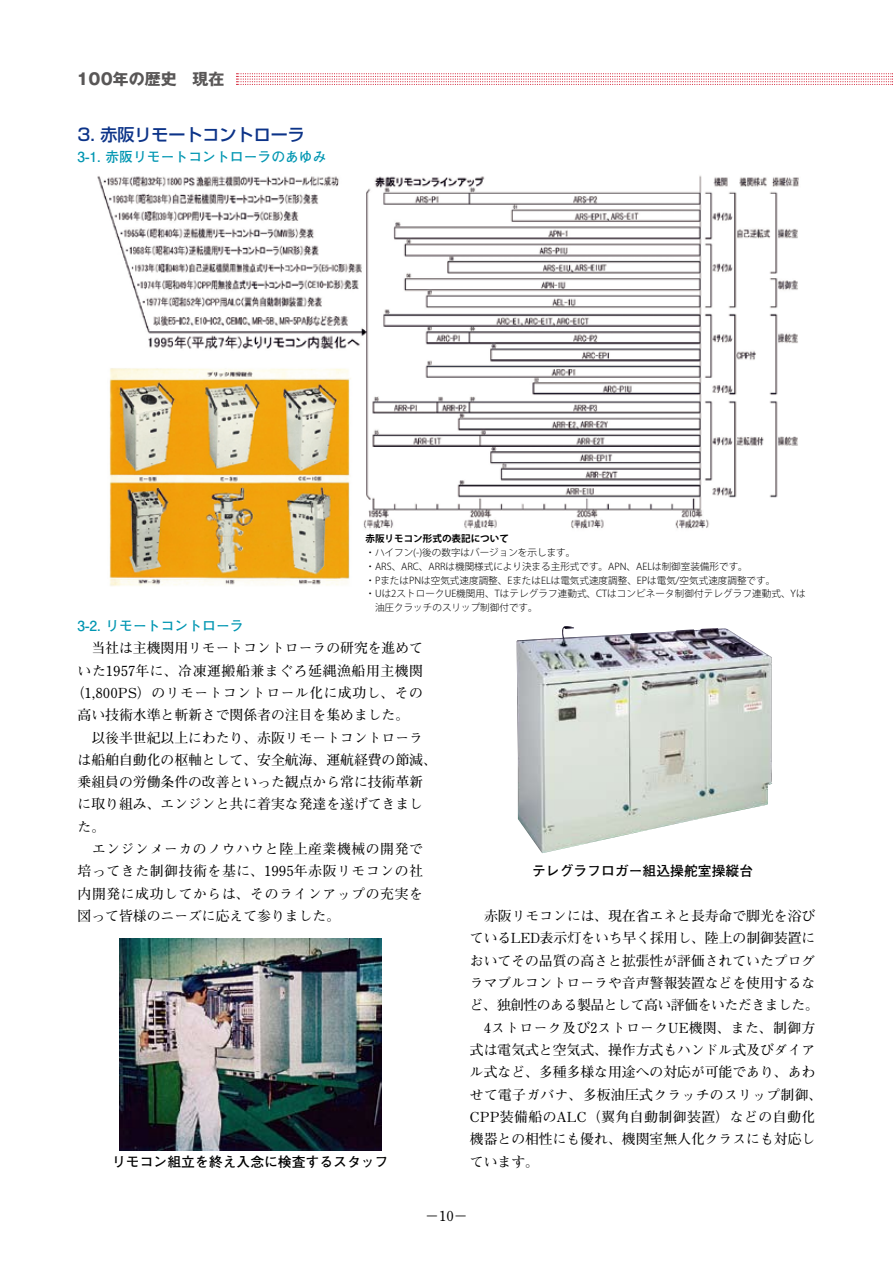
<style>
.page{position:relative;width:893px;height:1263px;background:#fff}
.page>*{position:absolute;margin:0;border:0;box-sizing:border-box;transform-origin:0 0}
.t1{font:500 16.95px "Shin Go Pro";color:#0c3388}
.t2{font:700 15.9px "Gothic MB101 Pro";color:#595757}
.t3{font:700 13.8px/22.4px "Futo Min A101 Pro";color:#000}
.t4{font:700 13.8px "Futo Min A101 Pro";letter-spacing:.045em;color:#000}
.t5{font:700 13.8px "Futo Go B101 Pro";color:#000}
.t6{font:700 13.8px "Futo Go B101 Pro";color:#0096b2}
.t7{font:700 13.8px "Futo Min A101 Pro";letter-spacing:.04em;color:#000}
.t8{font:300 9.6px "Koz Go Pro";color:#000}
.t9{font:700 9.6px "Koz Go Pro";color:#000}
</style>
<div class="page">
<img style="left:97px;top:175px;width:702px;height:411px">
<img style="left:119px;top:938px;width:263px;height:212px">
<img style="left:516px;top:626px;width:256px;height:227px">
<svg style="left:237px;top:73px;width:656px;height:12px"></svg>
<p class="t2" style="left:77px;top:66px;width:149px">100年の歴史　現在</p>
<p class="t1" style="left:78px;top:121px;width:229px">3. 赤阪リモートコントローラ</p>
<p class="t6" style="left:78px;top:146px;width:251px">3-1. 赤阪リモートコントローラのあゆみ</p>
<p class="t9" style="left:365px;top:532px;width:145px">赤阪リモコン形式の表記について</p>
<p class="t8" style="left:365px;top:546px;width:211px">・ハイフン(-)後の数字はバージョンを示します。</p>
<p class="t8" style="left:365px;top:560px;width:384px">・ARS、ARC、ARRは機関様式により決まる主形式です。APN、AELは制御室装備形です。</p>
<p class="t8" style="left:365px;top:574px;width:411px">・PまたはPNは空気式速度調整、EまたはELは電気式速度調整、EPは電気/空気式速度調整です。</p>
<p class="t8" style="left:365px;top:588px;width:442px">・Uは2ストロークUE機関用、Tはテレグラフ連動式、CTはコンビネータ制御付テレグラフ連動式、Yは</p>
<p class="t8" style="left:375px;top:601px;width:164px">油圧クラッチのスリップ制御付です。</p>
<p class="t6" style="left:78px;top:615px;width:168px">3-2. リモートコントローラ</p>
<p class="t3" style="left:78px;top:635px;width:347px">　当社は主機関用リモートコントローラの研究を進めて</p>
<p class="t4" style="left:78px;top:659px;width:347px">いた1957年に、冷凍運搬船兼まぐろ延縄漁船用主機関</p>
<p class="t7" style="left:71px;top:682px;width:354px">（1,800PS）のリモートコントロール化に成功し、その</p>
<p class="t3" style="left:78px;top:702px;width:333px">高い技術水準と斬新さで関係者の注目を集めました。</p>
<p class="t3" style="left:78px;top:724px;width:347px">　以後半世紀以上にわたり、赤阪リモートコントローラ</p>
<p class="t3" style="left:78px;top:747px;width:361px">は船舶自動化の枢軸として、安全航海、運航経費の節減、</p>
<p class="t3" style="left:78px;top:769px;width:347px">乗組員の労働条件の改善といった観点から常に技術革新</p>
<p class="t3" style="left:78px;top:791px;width:347px">に取り組み、エンジンと共に着実な発達を遂げてきまし</p>
<p class="t3" style="left:78px;top:814px;width:29px">た。</p>
<p class="t4" style="left:78px;top:838px;width:347px">　エンジンメーカのノウハウと陸上産業機械の開発で</p>
<p class="t4" style="left:78px;top:860px;width:347px">培ってきた制御技術を基に、1995年赤阪リモコンの社</p>
<p class="t4" style="left:78px;top:883px;width:347px">内開発に成功してからは、そのラインアップの充実を</p>
<p class="t3" style="left:78px;top:903px;width:264px">図って皆様のニーズに応えて参りました。</p>
<p class="t5" style="left:112px;top:1150px;width:278px">リモコン組立を終え入念に検査するスタッフ</p>
<p class="t5" style="left:532px;top:860px;width:223px">テレグラフロガー組込操舵室操縦台</p>
<p class="t3" style="left:470px;top:903px;width:354px">　赤阪リモコンには、現在省エネと長寿命で脚光を浴びているLED表示灯をいち早く採用し、陸上の制御装置においてその品質の高さと拡張性が評価されていたプログラマブルコントローラや音声警報装置などを使用するなど、独創性のある製品として高い評価をいただきました。　4ストローク及び2ストロークUE機関、また、制御方式は電気式と空気式、操作方式もハンドル式及びダイアル式など、多種多様な用途への対応が可能であり、あわせて電子ガバナ、多板油圧式クラッチのスリップ制御、<br>CPP装備船のALC（翼角自動制御装置）などの自動化機器との相性にも優れ、機関室無人化クラスにも対応しています。</p>
<p class="t3" style="left:425px;top:1203px;width:44px">−10−</p>
</div>
